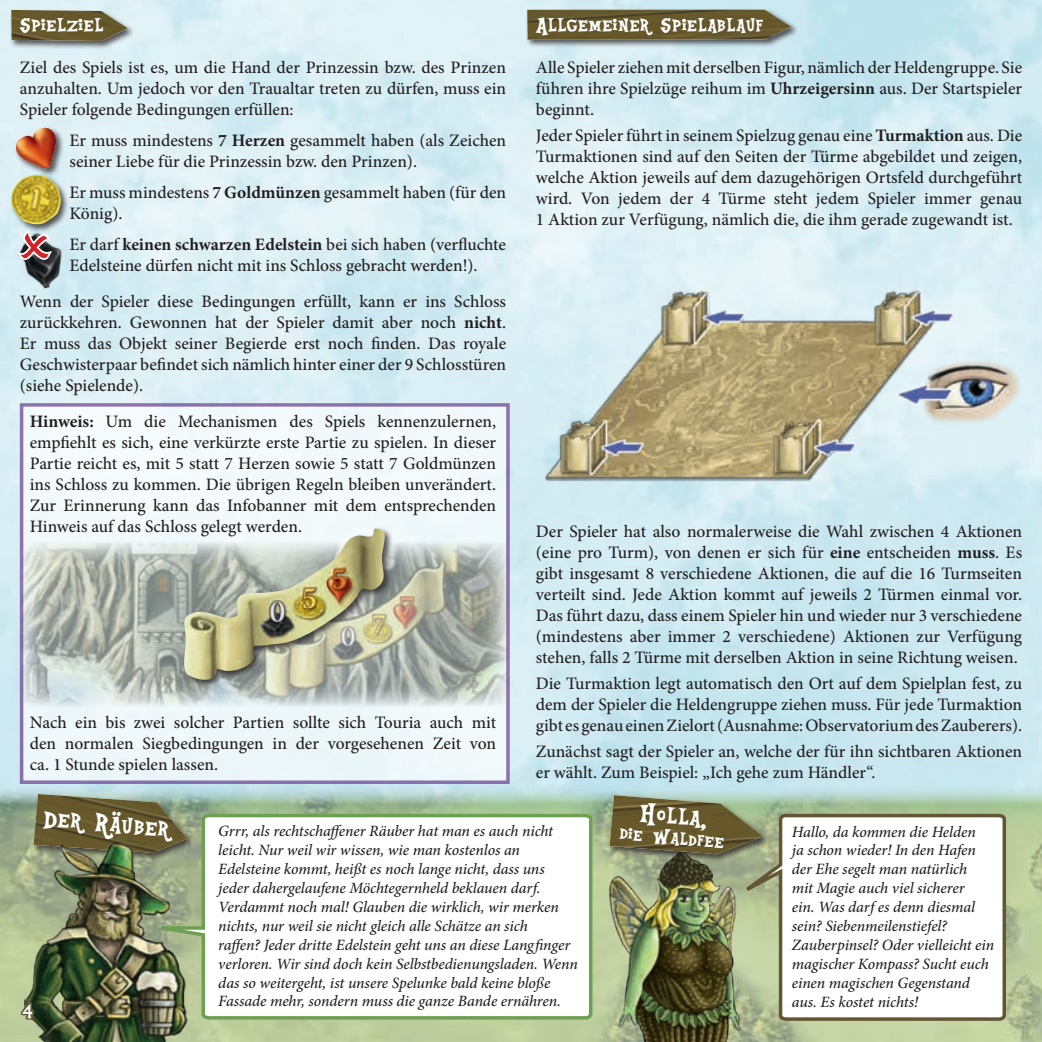
<style>
.page{position:relative;width:1042px;height:1042px;background:#fff}
.page>*{position:absolute;margin:0;border:0;box-sizing:border-box;transform-origin:0 0}
.t1{font:29.75px "Equestria";color:#fff}
.t2{font:24.5px "Equestria";color:#fff}
.t3{font:22.75px "Equestria";color:#fff}
.t4{font:500 17.5px/21px "Minion Pro";color:#231f20;text-align:justify}
.t5{font:italic 500 15.75px/18.9px "Minion Pro";letter-spacing:-.01em;color:#231f20}
.s1{font-weight:700}
</style>
<div class="page">
<div style="left:20px;top:403px;width:490px;height:381px;background:#f2f9fb"></div>
<div style="left:10px;top:8px;width:126px;height:42px;background:#231f20;opacity:.75"></div>
<img style="left:11px;top:10px;width:117px;height:31px">
<div style="left:525px;top:8px;width:274px;height:41px;background:#231f20;opacity:.75"></div>
<img style="left:527px;top:10px;width:264px;height:30px">
<svg style="left:187px;top:812px;width:407px;height:209px"></svg>
<div style="left:32px;top:792px;width:163px;height:69px;background:#231f20;opacity:.75"></div>
<img style="left:34px;top:794px;width:153px;height:49px">
<img style="left:24px;top:843px;width:163px;height:199px">
<svg style="left:771px;top:812px;width:237px;height:210px"></svg>
<img style="left:561px;top:822px;width:258px;height:220px">
<div style="left:608px;top:793px;width:163px;height:70px;background:#231f20;opacity:.75"></div>
<img style="left:609px;top:795px;width:154px;height:59px">
<div style="left:14px;top:126px;width:51px;height:51px;background:#231f20;opacity:.75"></div>
<img style="left:14px;top:128px;width:46px;height:42px">
<img style="left:20px;top:542px;width:488px;height:164px">
<div style="left:10px;top:173px;width:60px;height:60px;background:#231f20;opacity:.75"></div>
<img style="left:11px;top:175px;width:50px;height:49px">
<div style="left:182px;top:526px;width:211px;height:162px;background:#231f20;opacity:.75"></div>
<img style="left:179px;top:528px;width:210px;height:156px">
<img style="left:1015px;top:850px;width:27px;height:192px">
<img style="left:14px;top:229px;width:55px;height:63px">
<img style="left:537px;top:266px;width:490px;height:223px">
<svg style="left:19px;top:1000px;width:18px;height:42px"></svg>
<svg style="left:13px;top:226px;width:42px;height:36px"></svg>
<h2 class="t2" style="left:536px;top:11px;width:229px">Allgemeiner Spielablauf</h2>
<p class="t4" style="left:536px;top:57px;width:488px">Alle Spieler ziehen mit derselben Figur, nämlich der Heldengruppe. Sie führen ihre Spielzüge reihum im <span class="s1">Uhrzeigersinn</span> aus. Der Startspieler beginnt.</p>
<p class="t4" style="left:536px;top:125px;width:488px">Jeder Spieler führt in seinem Spielzug genau eine <span class="s1">Turmaktion</span> aus. Die Turmaktionen sind auf den Seiten der Türme abgebildet und zeigen, welche Aktion jeweils auf dem dazugehörigen Ortsfeld durchgeführt wird. Von jedem der 4 Türme steht jedem Spieler immer genau 1 Aktion zur Verfügung, nämlich die, die ihm gerade zugewandt ist.</p>
<h2 class="t2" style="left:20px;top:11px;width:86px">Spielziel</h2>
<p class="t4" style="left:20px;top:57px;width:488px">Ziel des Spiels ist es, um die Hand der Prinzessin bzw. des Prinzen anzuhalten. Um jedoch vor den Traualtar treten zu dürfen, muss ein Spieler folgende Bedingungen erfüllen:</p>
<p class="t4" style="left:69px;top:130px;width:438px">Er muss mindestens <span class="s1">7 Herzen</span> gesammelt haben (als Zeichen seiner Liebe für die Prinzessin bzw. den Prinzen).</p>
<p class="t4" style="left:69px;top:182px;width:438px">Er muss mindestens <span class="s1">7 Goldmünzen</span> gesammelt haben (für den<br>König).</p>
<p class="t4" style="left:69px;top:234px;width:438px">Er darf <span class="s1">keinen schwarzen Edelstein</span> bei sich haben (verfluchte<br>Edelsteine dürfen nicht mit ins Schloss gebracht werden!).</p>
<p class="t4" style="left:20px;top:291px;width:488px">Wenn der Spieler diese Bedingungen erfüllt, kann er ins Schloss zurückkehren. Gewonnen hat der Spieler damit aber noch <span class="s1">nicht</span>.<br>Er muss das Objekt seiner Begierde erst noch finden. Das royale Geschwisterpaar befindet sich nämlich hinter einer der 9 Schlosstüren (siehe Spielende).</p>
<p class="t4" style="left:30px;top:411px;width:468px"><span class="s1">Hinweis:</span> Um die Mechanismen des Spiels kennenzulernen, empfiehlt es sich, eine verkürzte erste Partie zu spielen. In dieser Partie reicht es, mit 5 statt 7 Herzen sowie 5 statt 7 Goldmünzen ins Schloss zu kommen. Die übrigen Regeln bleiben unverändert.<br>Zur Erinnerung kann das Infobanner mit dem entsprechenden Hinweis auf das Schloss gelegt werden.</p>
<p class="t4" style="left:536px;top:521px;width:488px">Der Spieler hat also normalerweise die Wahl zwischen 4 Aktionen (eine pro Turm), von denen er sich für <span class="s1">eine</span> entscheiden <span class="s1">muss</span>. Es gibt insgesamt 8 verschiedene Aktionen, die auf die 16 Turmseiten verteilt sind. Jede Aktion kommt auf jeweils 2 Türmen einmal vor.<br>Das führt dazu, dass einem Spieler hin und wieder nur 3 verschiedene (mindestens aber immer 2 verschiedene) Aktionen zur Verfügung stehen, falls 2 Türme mit derselben Aktion in seine Richtung weisen.</p>
<p class="t4" style="left:536px;top:673px;width:488px">Die Turmaktion legt automatisch den Ort auf dem Spielplan fest, zu dem der Spieler die Heldengruppe ziehen muss. Für jede Turmaktion gibt es genau einen Zielort (Ausnahme: Observatorium des Zauberers).</p>
<p class="t4" style="left:536px;top:741px;width:488px">Zunächst sagt der Spieler an, welche der für ihn sichtbaren Aktionen er wählt. Zum Beispiel: „Ich gehe zum Händler“.</p>
<p class="t4" style="left:30px;top:711px;width:468px">Nach ein bis zwei solcher Partien sollte sich Touria auch mit den normalen Siegbedingungen in der vorgesehenen Zeit von ca. 1 Stunde spielen lassen.</p>
<h1 class="t1" style="left:45px;top:801px;width:128px;rotate:5deg">Der Räuber</h1>
<h1 class="t1" style="left:641px;top:796px;width:70px;rotate:5deg">Holla,</h1>
<h3 class="t3" style="left:621px;top:820px;width:107px;rotate:5deg">die Waldfee</h3>
<p class="t5" style="left:218px;top:822px;width:361px">Grrr, als rechtschaffener Räuber hat man es auch nicht leicht. Nur weil wir wissen, wie man kostenlos an Edelsteine kommt, heißt es noch lange nicht, dass uns jeder dahergelaufene Möchtegernheld beklauen darf.<br>Verdammt noch mal! Glauben die wirklich, wir merken nichts, nur weil sie nicht gleich alle Schätze an sich<br>raffen? Jeder dritte Edelstein geht uns an diese Langfinger verloren. Wir sind doch kein Selbstbedienungsladen. Wenn das so weitergeht, ist unsere Spelunke bald keine bloße Fassade mehr, sondern muss die ganze Bande ernähren.</p>
<p class="t5" style="left:792px;top:822px;width:204px">Hallo, da kommen die Helden<br>ja schon wieder! In den Hafen der Ehe segelt man natürlich<br>mit Magie auch viel sicherer<br>ein. Was darf es denn diesmal sein? Siebenmeilenstiefel?<br>Zauberpinsel? Oder vielleicht ein magischer Kompass? Sucht euch einen magischen Gegenstand aus. Es kostet nichts!</p>
<h2 class="t2" style="left:23px;top:995px;width:12px">4</h2>
</div>
